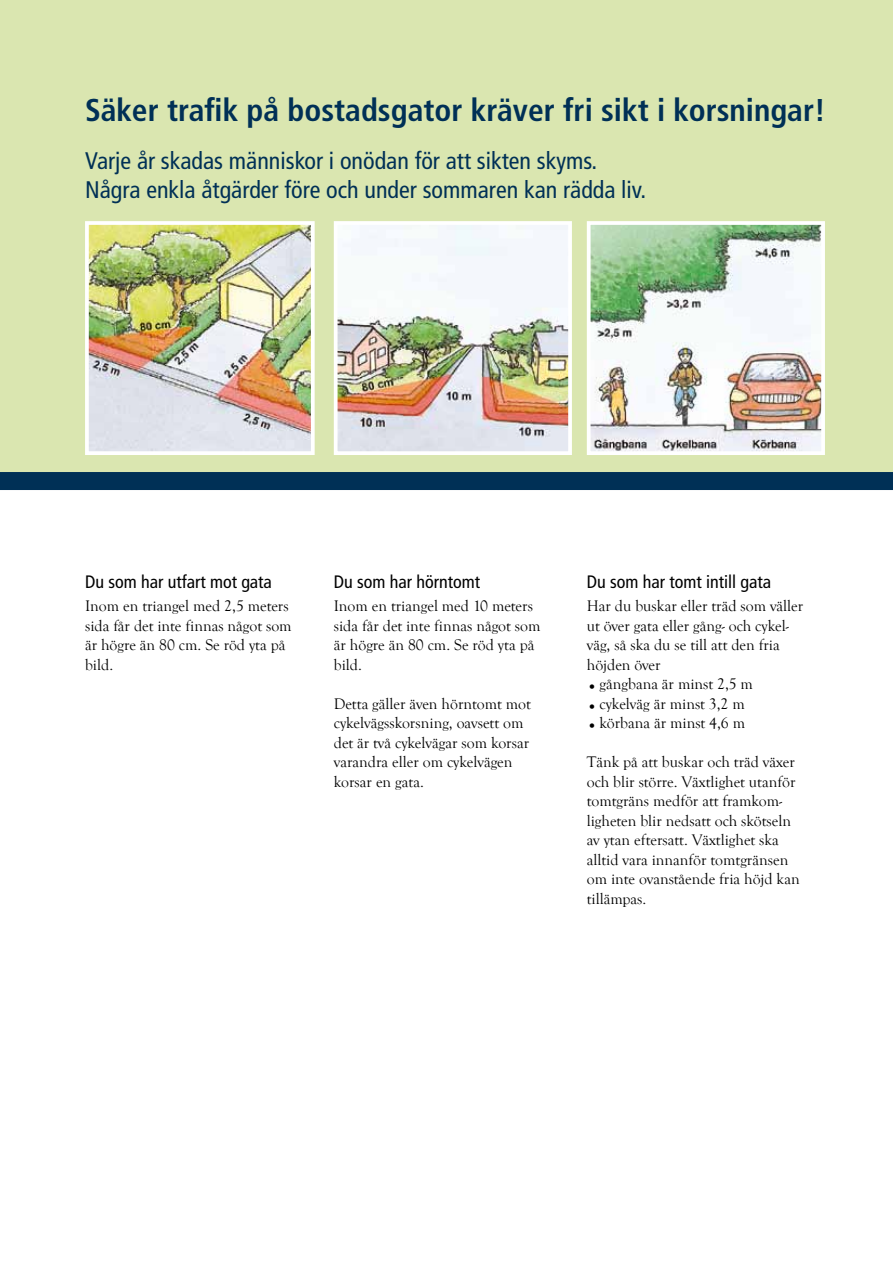
<style>
.page{position:relative;width:893px;height:1263px;background:#fff}
.page>*{position:absolute;margin:0;border:0;box-sizing:border-box;transform-origin:0 0}
.t1{font:700 condensed 31.5px "Frutiger LT Std";color:#003056}
.t2{font:condensed 24px/28.5px "Frutiger LT Std";color:#003056}
.t3{font:condensed 18px "Frutiger LT Std";color:#000}
.t4{font:15.75px/19.5px "Goudy Old Style T";color:#000}
</style>
<div class="page">
<div style="left:0;top:0;width:893px;height:472px;background:#dae6b0"></div>
<img style="left:90px;top:226px;width:220px;height:224px">
<div style="left:85px;top:221px;width:230px;height:234px;border:4px solid #fff"></div>
<img style="left:339px;top:226px;width:228px;height:224px">
<div style="left:334px;top:221px;width:238px;height:234px;border:4px solid #fff"></div>
<img style="left:592px;top:226px;width:228px;height:224px">
<div style="left:587px;top:221px;width:238px;height:234px;border:4px solid #fff"></div>
<div style="left:0;top:472px;width:893px;height:18px;background:#003056"></div>
<h1 class="t1" style="left:85px;top:92px;width:742px">Säker trafik på bostadsgator kräver fri sikt i korsningar!</h1>
<h2 class="t2" style="left:85px;top:147px;width:563px">Varje år skadas människor i onödan för att sikten skyms.<br>Några enkla åtgärder före och under sommaren kan rädda liv.</h2>
<p class="t3" style="left:85px;top:571px;width:188px">Du som har utfart mot gata</p>
<p class="t4" style="left:85px;top:597px;width:208px">Inom en triangel med 2,5 meters sida får det inte finnas något som är högre än 80 cm. Se röd yta på bild.</p>
<p class="t3" style="left:334px;top:571px;width:148px">Du som har hörntomt</p>
<p class="t4" style="left:334px;top:597px;width:208px">Inom en triangel med 10 meters sida får det inte finnas något som är högre än 80 cm. Se röd yta på bild.</p>
<p class="t4" style="left:334px;top:694px;width:198px">Detta gäller även hörntomt mot cykelvägsskorsning, oavsett om det är två cykelvägar som korsar varandra eller om cykelvägen korsar en gata.</p>
<p class="t3" style="left:587px;top:571px;width:186px">Du som har tomt intill gata</p>
<p class="t4" style="left:587px;top:597px;width:218px">Har du buskar eller träd som väller ut över gata eller gång- och cykel&shy;väg, så ska du se till att den fria höjden över</p>
<p class="t4" style="left:587px;top:675px;width:168px">•gångbana är minst 2,5 m</p>
<p class="t4" style="left:587px;top:694px;width:159px">•cykelväg är minst 3,2 m</p>
<p class="t4" style="left:587px;top:714px;width:160px">•körbana är minst 4,6 m</p>
<p class="t4" style="left:587px;top:753px;width:215px">Tänk på att buskar och träd växer och blir större. Växtlighet utanför tomtgräns medför att framkom&shy;ligheten blir nedsatt och skötseln av ytan eftersatt. Växtlighet ska alltid vara innanför tomtgränsen om inte ovanstående fria höjd kan tillämpas.</p>
</div>
